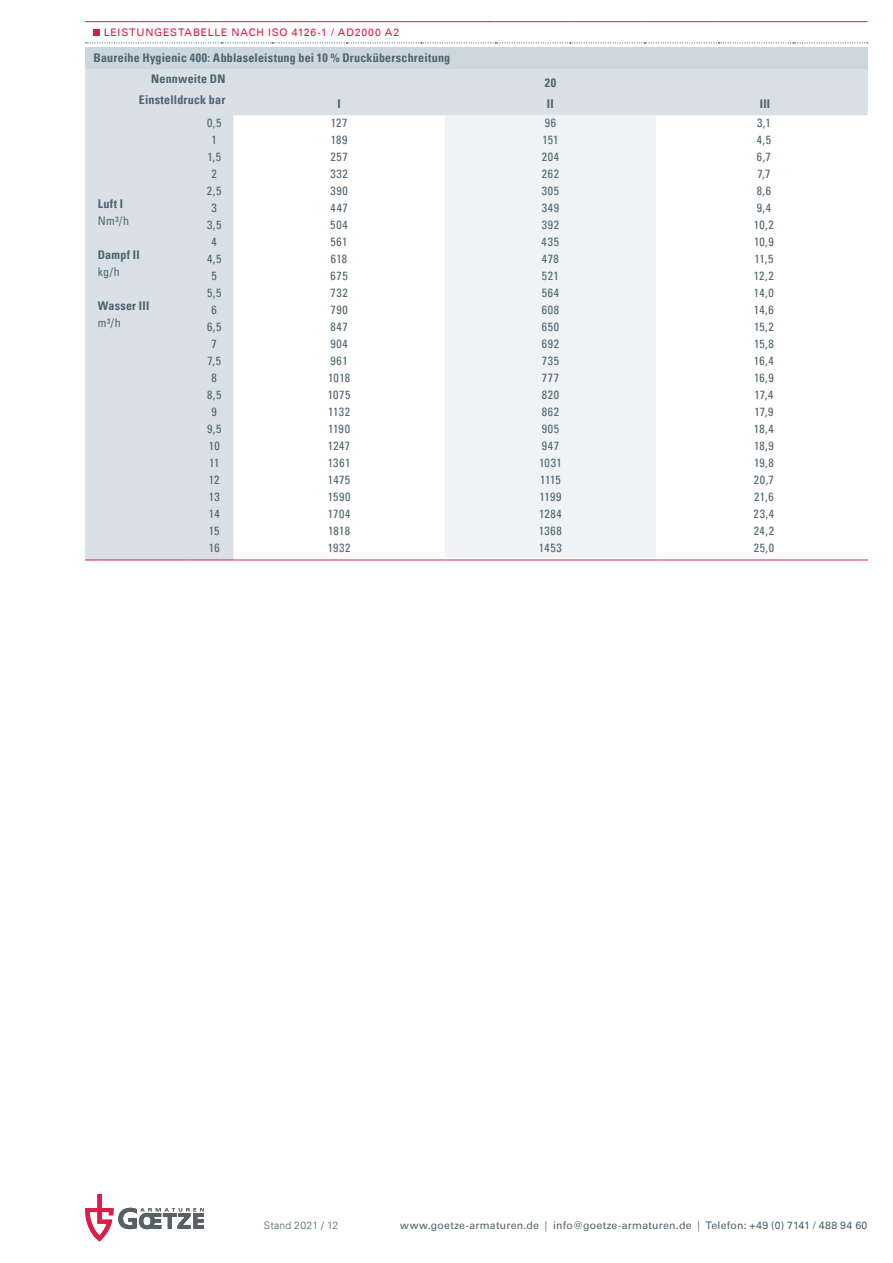
<style>
.page{position:relative;width:893px;height:1263px;background:#fff}
.page>*{position:absolute;margin:0;border:0;box-sizing:border-box;transform-origin:0 0}
.t1{font:condensed 12px "Univers";letter-spacing:.045em;color:#4d636e}
.t2{font:700 condensed 12px "Univers";letter-spacing:.02em;color:#4d636e}
.t3{font:10.5px "Univers";letter-spacing:.025em;color:#4d636e}
.t4{font:10.5px "Univers";letter-spacing:.075em;color:#d91e47}
.t5{font:300 10.5px "Univers";letter-spacing:.015em;color:#4d636e}
.s1{font-weight:300}
</style>
<div class="page">
<svg style="left:85px;top:1194px;width:119px;height:47px"></svg>
<svg style="left:86px;top:42px;width:782px;height:1px"></svg>
<hr style="left:85px;top:21px;width:136px;height:1px;background:#d91e47">
<hr style="left:221px;top:21px;width:51px;height:1px;background:#d91e47">
<hr style="left:272px;top:21px;width:75px;height:1px;background:#d91e47">
<hr style="left:347px;top:21px;width:74px;height:1px;background:#d91e47">
<hr style="left:421px;top:21px;width:74px;height:1px;background:#d91e47">
<hr style="left:495px;top:21px;width:75px;height:1px;background:#d91e47">
<hr style="left:570px;top:21px;width:74px;height:1px;background:#d91e47">
<hr style="left:644px;top:21px;width:75px;height:1px;background:#d91e47">
<hr style="left:719px;top:21px;width:74px;height:1px;background:#d91e47">
<hr style="left:793px;top:21px;width:74px;height:1px;background:#d91e47">
<svg style="left:94px;top:29px;width:6px;height:6px"></svg>
<div style="left:85px;top:48px;width:783px;height:21px;background:#ccd6dd"></div>
<div style="left:85px;top:69px;width:783px;height:491px;background:#d9e1e7"></div>
<hr style="left:85px;top:560px;width:106px;height:1px;background:#d91e47">
<hr style="left:191px;top:560px;width:43px;height:1px;background:#d91e47">
<hr style="left:234px;top:560px;width:211px;height:1px;background:#d91e47">
<hr style="left:445px;top:560px;width:212px;height:1px;background:#d91e47">
<hr style="left:657px;top:560px;width:211px;height:1px;background:#d91e47">
<div style="left:191px;top:73px;width:676px;height:485px;background:#d9e1e7"></div>
<svg style="left:233px;top:116px;width:634px;height:442px"></svg>
<p class="t4" style="left:104px;top:26px;width:42px">Leistung</p>
<p class="t4" style="left:163px;top:26px;width:238px">estab elle nach I SO 4126-1 / AD2000 A2</p>
<p class="t2" style="left:94px;top:50px;width:358px">Baureihe Hygienic 400: Abblaseleistung bei 10 % Drucküberschreitung</p>
<p class="t2" style="left:151px;top:71px;width:76px">Nennweite DN</p>
<p class="t2" style="left:139px;top:92px;width:88px">Einstelldruck bar</p>
<p class="t2" style="left:545px;top:75px;width:13px">20</p>
<p class="t2" style="left:337px;top:97px;width:5px">I</p>
<p class="t2" style="left:547px;top:97px;width:8px">II</p>
<p class="t2" style="left:760px;top:97px;width:12px">III</p>
<p class="t2" style="left:98px;top:196px;width:27px">Luft I</p>
<p class="t1" style="left:98px;top:213px;width:33px">Nm³/h</p>
<p class="t2" style="left:98px;top:248px;width:44px">Dampf II</p>
<p class="t1" style="left:98px;top:264px;width:24px">kg/h</p>
<p class="t2" style="left:98px;top:299px;width:53px">Wasser III</p>
<p class="t1" style="left:98px;top:315px;width:24px">m³/h</p>
<p class="t1" style="left:207px;top:115px;width:16px">0,5</p>
<p class="t1" style="left:331px;top:115px;width:18px">127</p>
<p class="t1" style="left:545px;top:115px;width:13px">96</p>
<p class="t1" style="left:757px;top:115px;width:15px">3,1</p>
<p class="t1" style="left:212px;top:132px;width:7px">1</p>
<p class="t1" style="left:331px;top:132px;width:18px">189</p>
<p class="t1" style="left:542px;top:132px;width:18px">151</p>
<p class="t1" style="left:757px;top:132px;width:16px">4,5</p>
<p class="t1" style="left:207px;top:149px;width:15px">1,5</p>
<p class="t1" style="left:330px;top:149px;width:19px">257</p>
<p class="t1" style="left:542px;top:149px;width:19px">204</p>
<p class="t1" style="left:757px;top:149px;width:15px">6,7</p>
<p class="t1" style="left:212px;top:166px;width:7px">2</p>
<p class="t1" style="left:330px;top:166px;width:19px">332</p>
<p class="t1" style="left:542px;top:166px;width:19px">262</p>
<p class="t1" style="left:757px;top:166px;width:15px">7,7</p>
<p class="t1" style="left:207px;top:183px;width:16px">2,5</p>
<p class="t1" style="left:330px;top:183px;width:19px">390</p>
<p class="t1" style="left:542px;top:183px;width:19px">305</p>
<p class="t1" style="left:757px;top:183px;width:16px">8,6</p>
<p class="t1" style="left:212px;top:200px;width:7px">3</p>
<p class="t1" style="left:330px;top:200px;width:19px">447</p>
<p class="t1" style="left:542px;top:200px;width:19px">349</p>
<p class="t1" style="left:757px;top:200px;width:16px">9,4</p>
<p class="t1" style="left:207px;top:217px;width:16px">3,5</p>
<p class="t1" style="left:330px;top:217px;width:19px">504</p>
<p class="t1" style="left:542px;top:217px;width:19px">392</p>
<p class="t1" style="left:754px;top:217px;width:21px">10,2</p>
<p class="t1" style="left:212px;top:234px;width:7px">4</p>
<p class="t1" style="left:331px;top:234px;width:19px">561</p>
<p class="t1" style="left:542px;top:234px;width:19px">435</p>
<p class="t1" style="left:754px;top:234px;width:21px">10,9</p>
<p class="t1" style="left:207px;top:251px;width:16px">4,5</p>
<p class="t1" style="left:331px;top:251px;width:18px">618</p>
<p class="t1" style="left:542px;top:251px;width:18px">478</p>
<p class="t1" style="left:754px;top:251px;width:21px">11,5</p>
<p class="t1" style="left:212px;top:268px;width:7px">5</p>
<p class="t1" style="left:331px;top:268px;width:19px">675</p>
<p class="t1" style="left:542px;top:268px;width:18px">521</p>
<p class="t1" style="left:754px;top:268px;width:22px">12,2</p>
<p class="t1" style="left:207px;top:285px;width:16px">5,5</p>
<p class="t1" style="left:330px;top:285px;width:19px">732</p>
<p class="t1" style="left:542px;top:285px;width:19px">564</p>
<p class="t1" style="left:754px;top:285px;width:21px">14,0</p>
<p class="t1" style="left:212px;top:302px;width:7px">6</p>
<p class="t1" style="left:330px;top:302px;width:19px">790</p>
<p class="t1" style="left:542px;top:302px;width:19px">608</p>
<p class="t1" style="left:754px;top:302px;width:21px">14,6</p>
<p class="t1" style="left:207px;top:319px;width:16px">6,5</p>
<p class="t1" style="left:331px;top:319px;width:19px">847</p>
<p class="t1" style="left:542px;top:319px;width:19px">650</p>
<p class="t1" style="left:754px;top:319px;width:21px">15,2</p>
<p class="t1" style="left:212px;top:336px;width:7px">7</p>
<p class="t1" style="left:330px;top:336px;width:19px">904</p>
<p class="t1" style="left:542px;top:336px;width:19px">692</p>
<p class="t1" style="left:754px;top:336px;width:21px">15,8</p>
<p class="t1" style="left:207px;top:353px;width:15px">7,5</p>
<p class="t1" style="left:331px;top:353px;width:19px">961</p>
<p class="t1" style="left:542px;top:353px;width:19px">735</p>
<p class="t1" style="left:754px;top:353px;width:21px">16,4</p>
<p class="t1" style="left:212px;top:371px;width:7px">8</p>
<p class="t1" style="left:328px;top:371px;width:23px">1018</p>
<p class="t1" style="left:542px;top:371px;width:19px">777</p>
<p class="t1" style="left:754px;top:371px;width:21px">16,9</p>
<p class="t1" style="left:207px;top:388px;width:16px">8,5</p>
<p class="t1" style="left:328px;top:388px;width:24px">1075</p>
<p class="t1" style="left:542px;top:388px;width:19px">820</p>
<p class="t1" style="left:754px;top:388px;width:21px">17,4</p>
<p class="t1" style="left:212px;top:405px;width:7px">9</p>
<p class="t1" style="left:328px;top:405px;width:23px">1132</p>
<p class="t1" style="left:542px;top:405px;width:19px">862</p>
<p class="t1" style="left:754px;top:405px;width:21px">17,9</p>
<p class="t1" style="left:207px;top:422px;width:16px">9,5</p>
<p class="t1" style="left:328px;top:422px;width:23px">1190</p>
<p class="t1" style="left:542px;top:422px;width:19px">905</p>
<p class="t1" style="left:754px;top:422px;width:21px">18,4</p>
<p class="t1" style="left:209px;top:439px;width:12px">10</p>
<p class="t1" style="left:328px;top:439px;width:24px">1247</p>
<p class="t1" style="left:542px;top:439px;width:19px">947</p>
<p class="t1" style="left:754px;top:439px;width:21px">18,9</p>
<p class="t1" style="left:209px;top:456px;width:12px">11</p>
<p class="t1" style="left:328px;top:456px;width:24px">1361</p>
<p class="t1" style="left:539px;top:456px;width:24px">1031</p>
<p class="t1" style="left:754px;top:456px;width:21px">19,8</p>
<p class="t1" style="left:209px;top:473px;width:12px">12</p>
<p class="t1" style="left:328px;top:473px;width:24px">1475</p>
<p class="t1" style="left:540px;top:473px;width:22px">1115</p>
<p class="t1" style="left:754px;top:473px;width:21px">20,7</p>
<p class="t1" style="left:209px;top:490px;width:12px">13</p>
<p class="t1" style="left:328px;top:490px;width:24px">1590</p>
<p class="t1" style="left:539px;top:490px;width:23px">1199</p>
<p class="t1" style="left:754px;top:490px;width:21px">21,6</p>
<p class="t1" style="left:209px;top:507px;width:12px">14</p>
<p class="t1" style="left:328px;top:507px;width:24px">1704</p>
<p class="t1" style="left:539px;top:507px;width:24px">1284</p>
<p class="t1" style="left:754px;top:507px;width:22px">23,4</p>
<p class="t1" style="left:209px;top:524px;width:12px">15</p>
<p class="t1" style="left:328px;top:524px;width:23px">1818</p>
<p class="t1" style="left:539px;top:524px;width:24px">1368</p>
<p class="t1" style="left:754px;top:524px;width:22px">24,2</p>
<p class="t1" style="left:209px;top:541px;width:12px">16</p>
<p class="t1" style="left:328px;top:541px;width:24px">1932</p>
<p class="t1" style="left:539px;top:541px;width:25px">1453</p>
<p class="t1" style="left:754px;top:541px;width:22px">25,0</p>
<p class="t5" style="left:264px;top:1219px;width:76px">Stand 2021 / 12</p>
<p class="t3" style="left:400px;top:1219px;width:469px">www.goetze-armaturen.de <span class="s1">|</span> info@goetze-armaturen.de <span class="s1">|</span> Telefon: +49 (0) 7141 / 488 94 60</p>
</div>
